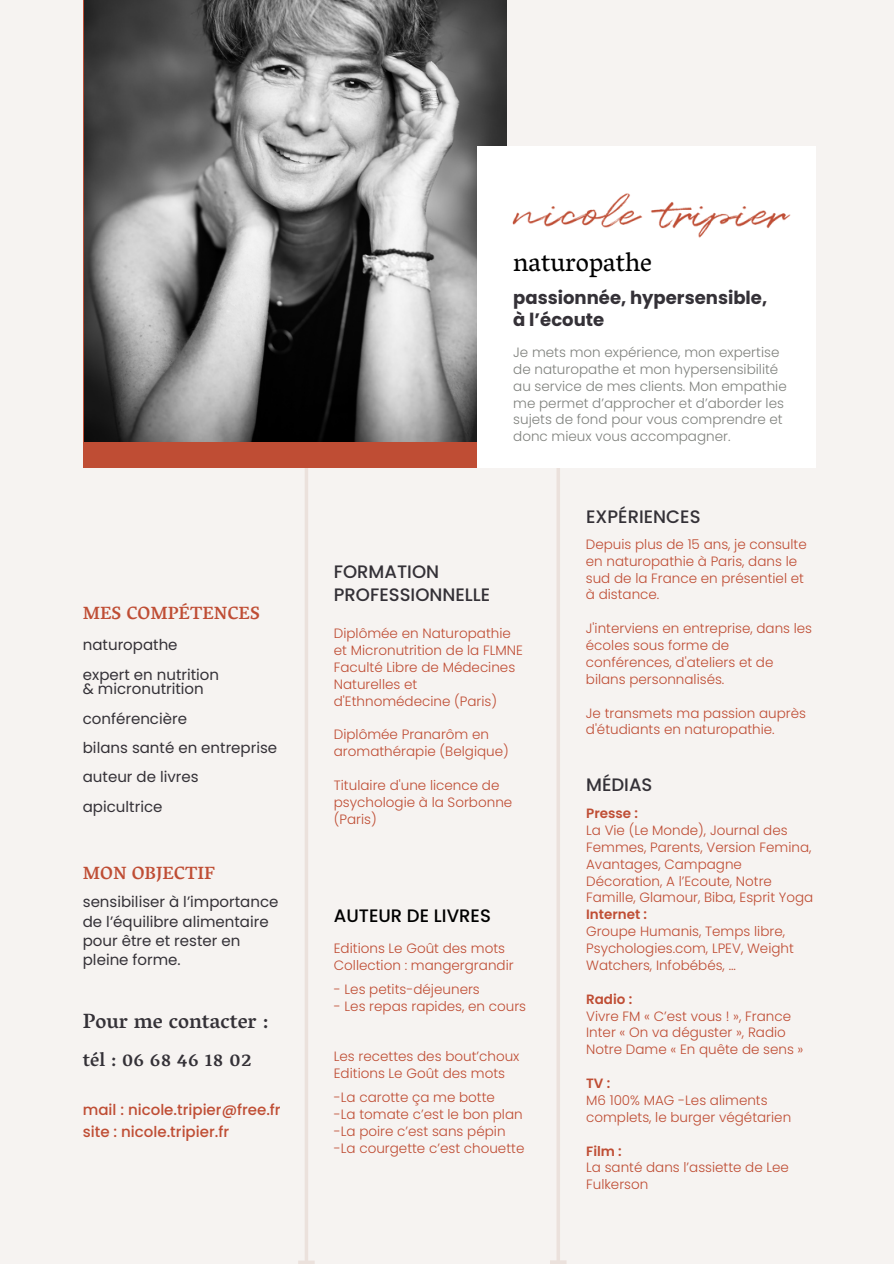
<style>
.page{position:relative;width:894px;height:1264px;background:#fff}
.page>*{position:absolute;margin:0;border:0;box-sizing:border-box;transform-origin:0 0}
.t1{font:26.4px "Vesper Libre";color:#000}
.t2{font:500 21px "Vesper Libre";color:#343137}
.t3{font:500 19.5px "Vesper Libre";color:#343137}
.t4{font:500 18px "Poppins";color:#343137}
.t5{font:700 18px "Poppins";color:#343137}
.t6{font:500 18px "Vesper Libre";color:#bf4d34}
.t7{font:500 18px "Poppins";color:#000}
.t8{font:15px/19.2px "Poppins";color:#343137}
.t9{font:500 15px "Poppins";color:#bf4d34}
.t10{font:300 13.5px/16.8px "Poppins";color:#bf4d34}
.t11{font:300 13.5px/17px "Poppins";color:#80827e}
.t12{font:600 13.5px "Poppins";color:#bf4d34}
</style>
<div class="page">
<div style="left:0;top:0;width:893px;height:1263px;background:#f6f3f1"></div>
<svg style="left:298px;top:468px;width:16px;height:795px"></svg>
<svg style="left:550px;top:468px;width:16px;height:795px"></svg>
<div style="left:83px;top:0;width:423px;height:468px;background:#bf4d34"></div>
<img style="left:84px;top:0;width:422px;height:442px">
<div style="left:477px;top:147px;width:338px;height:321px;background:#fff"></div>
<img style="left:512px;top:193px;width:279px;height:45px">
<p class="t6" style="left:83px;top:602px;width:178px">MES COMPÉTENCES</p>
<p class="t8" style="left:83px;top:635px;width:96px">naturopathe</p>
<p class="t8" style="left:83px;top:665px;width:138px">expert en nutrition</p>
<p class="t8" style="left:83px;top:679px;width:122px">&amp; micronutrition</p>
<p class="t8" style="left:83px;top:709px;width:106px">conférencière</p>
<p class="t8" style="left:83px;top:738px;width:196px">bilans santé en entreprise</p>
<p class="t8" style="left:83px;top:767px;width:117px">auteur de livres</p>
<p class="t8" style="left:83px;top:796px;width:81px">apicultrice</p>
<p class="t6" style="left:83px;top:862px;width:134px">MON OBJECTIF</p>
<p class="t8" style="left:83px;top:892px;width:197px">sensibiliser à l’importance de l’équilibre alimentaire pour être et rester en pleine forme.</p>
<p class="t2" style="left:83px;top:1008px;width:187px">Pour me contacter :</p>
<p class="t3" style="left:83px;top:1047px;width:171px">tél : 06 68 46 18 02</p>
<p class="t9" style="left:83px;top:1098px;width:199px">mail : nicole.tripier@free.fr</p>
<p class="t9" style="left:83px;top:1121px;width:148px">site : nicole.tripier.fr</p>
<p class="t1" style="left:513px;top:247px;width:140px">naturopathe</p>
<p class="t5" style="left:513px;top:285px;width:255px">passionnée, hypersensible,</p>
<p class="t5" style="left:513px;top:307px;width:93px">à l’écoute</p>
<p class="t11" style="left:513px;top:343px;width:275px">Je mets mon expérience, mon expertise de naturopathe et mon hypersensibilité au service de mes clients. Mon empathie me permet d’approcher et d’aborder les sujets de fond pour vous comprendre et donc mieux vous accompagner.</p>
<p class="t4" style="left:334px;top:559px;width:107px">FORMATION</p>
<p class="t4" style="left:334px;top:582px;width:158px">PROFESSIONNELLE</p>
<p class="t10" style="left:334px;top:625px;width:178px">Diplômée en Naturopathie</p>
<p class="t10" style="left:334px;top:641px;width:190px">et Micronutrition de la FLMNE<br>Faculté Libre de Médecines<br>Naturelles et d'Ethnomédecine (Paris)</p>
<p class="t10" style="left:334px;top:726px;width:176px">Diplômée Pranarôm en aromathérapie (Belgique)</p>
<p class="t10" style="left:334px;top:777px;width:180px">Titulaire d'une licence de psychologie à la Sorbonne (Paris)</p>
<p class="t7" style="left:334px;top:903px;width:158px">AUTEUR DE LIVRES</p>
<p class="t10" style="left:334px;top:940px;width:181px">Editions Le Goût des mots<br>Collection : mangergrandir</p>
<p class="t10" style="left:334px;top:980px;width:147px">- Les petits-déjeuners</p>
<p class="t10" style="left:334px;top:997px;width:194px">- Les repas rapides, en cours</p>
<p class="t10" style="left:334px;top:1048px;width:187px">Les recettes des bout’choux<br>Editions Le Goût des mots</p>
<p class="t10" style="left:334px;top:1088px;width:163px">-La carotte ça me botte</p>
<p class="t10" style="left:334px;top:1105px;width:190px">-La tomate c’est le bon plan</p>
<p class="t10" style="left:334px;top:1122px;width:173px">-La poire c’est sans pépin</p>
<p class="t10" style="left:334px;top:1139px;width:192px">-La courgette c’est chouette</p>
<p class="t4" style="left:586px;top:504px;width:116px">EXPÉRIENCES</p>
<p class="t10" style="left:585px;top:535px;width:222px">Depuis plus de 15 ans, je consulte en naturopathie à Paris, dans le sud de la France en présentiel et à distance.</p>
<p class="t10" style="left:585px;top:620px;width:228px">J'interviens en entreprise, dans les écoles sous forme de conférences, d'ateliers et de bilans personnalisés.</p>
<p class="t10" style="left:585px;top:704px;width:222px">Je transmets ma passion auprès d'étudiants en naturopathie.</p>
<p class="t4" style="left:586px;top:772px;width:68px">MÉDIAS</p>
<p class="t12" style="left:586px;top:804px;width:53px">Presse :</p>
<p class="t10" style="left:586px;top:821px;width:228px">La Vie (Le Monde), Journal des<br>Femmes, Parents, Version Femina,<br>Avantages, Campagne<br>Décoration, A l’Ecoute, Notre<br>Famille, Glamour, Biba, Esprit Yoga</p>
<p class="t12" style="left:586px;top:905px;width:62px">Internet :</p>
<p class="t10" style="left:586px;top:923px;width:209px">Groupe Humanis, Temps libre,<br>Psychologies.com, LPEV, Weight<br>Watchers, Infobébés, ...</p>
<p class="t12" style="left:586px;top:989px;width:48px">Radio :</p>
<p class="t10" style="left:586px;top:1007px;width:219px">Vivre FM « C’est vous ! », France<br>Inter « On va déguster », Radio<br>Notre Dame « En quête de sens »</p>
<p class="t12" style="left:586px;top:1073px;width:26px">TV :</p>
<p class="t10" style="left:586px;top:1091px;width:206px">M6 100% MAG -Les aliments complets, le burger végétarien</p>
<p class="t12" style="left:586px;top:1141px;width:37px">Film :</p>
<p class="t10" style="left:586px;top:1159px;width:204px">La santé dans l’assiette de Lee<br>Fulkerson</p>
</div>
